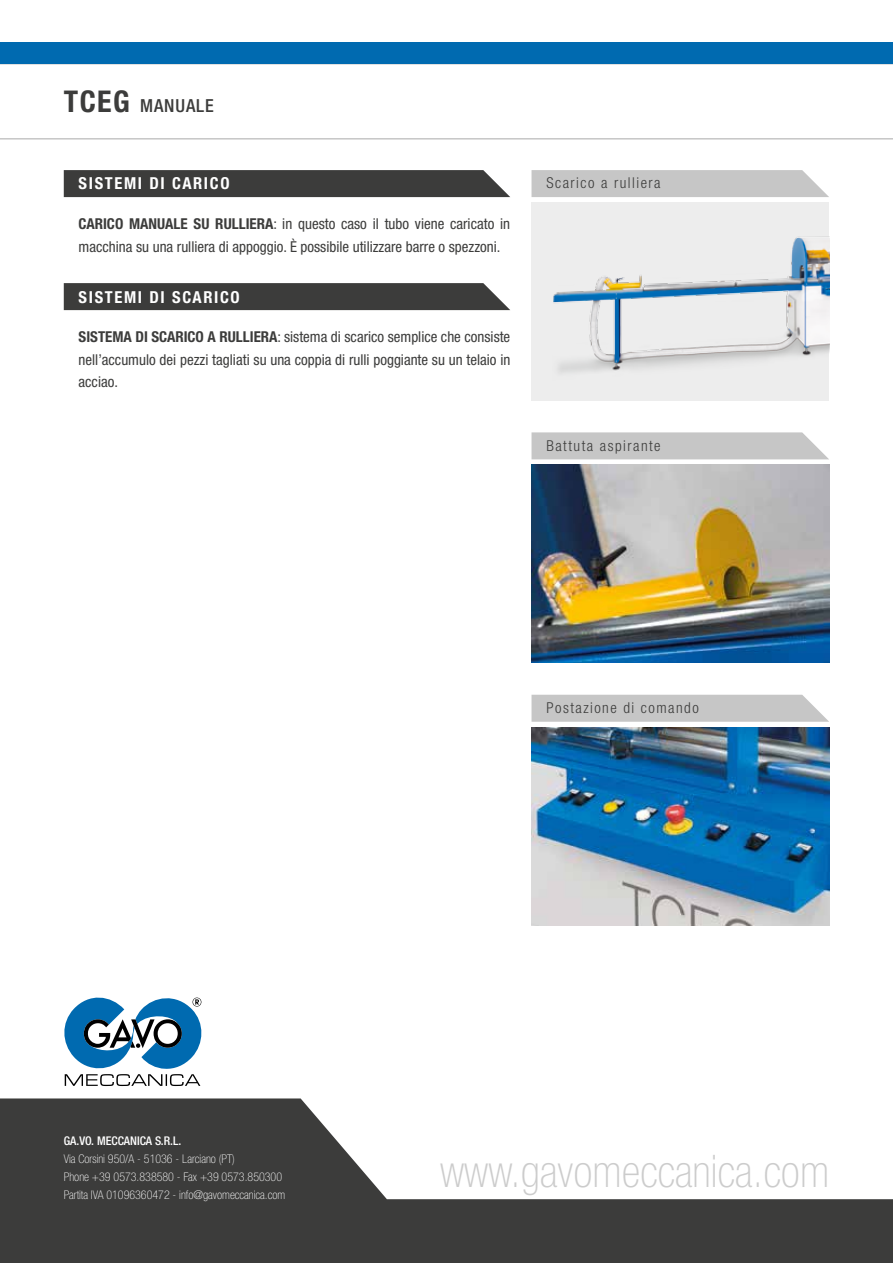
<style>
.page{position:relative;width:893px;height:1263px;background:#fff}
.page>*{position:absolute;margin:0;border:0;box-sizing:border-box;transform-origin:0 0}
.t1{font:100 condensed 45px "Helvetica Neue LT Std";color:#ccc}
.t2{font:500 condensed 18px "Helvetica Neue LT Std";letter-spacing:.05em;color:#3c3c3b}
.t3{font:700 condensed 16.5px "Helvetica Neue LT Std";letter-spacing:.1em;color:#fff}
.t4{font:condensed 15px/22.5px "Helvetica Neue LT Std";color:#3c3c3b}
.t5{font:300 condensed 15px "Helvetica Neue LT Std";letter-spacing:.1em;color:#3c3c3b}
.t6{font:100 condensed 12px/18px "Helvetica Neue LT Std";color:#fff}
.t7{font:500 condensed 12px "Helvetica Neue LT Std";color:#fff}
.s1{font-weight:700;font-size:30px}
.s2{font-weight:700}
</style>
<div class="page">
<svg style="left:0;top:1098px;width:893px;height:165px;fill:#3c3c3b"></svg>
<svg style="left:0;top:64px;width:893px;height:76px"></svg>
<div style="left:0;top:43px;width:893px;height:21px;background:#006ab0"></div>
<svg style="left:64px;top:997px;width:138px;height:89px"></svg>
<div style="left:531px;top:170px;width:298px;height:27px;background:#c6c6c6"></div>
<div style="left:531px;top:202px;width:298px;height:198px;background:#ededed"></div>
<img style="left:553px;top:236px;width:276px;height:137px">
<svg style="left:531px;top:432px;width:298px;height:27px;background:#c9c9c9"></svg>
<svg style="left:531px;top:695px;width:298px;height:27px;background:#c9c9c9"></svg>
<img style="left:531px;top:727px;width:298px;height:198px">
<img style="left:531px;top:465px;width:298px;height:198px">
<div style="left:64px;top:170px;width:446px;height:27px;background:#3c3c3b"></div>
<div style="left:64px;top:283px;width:446px;height:27px;background:#3c3c3b"></div>
<p class="t2" style="left:64px;top:95px;width:152px"><span class="s1">TCEG</span> MANUALE</p>
<p class="t3" style="left:79px;top:174px;width:152px">SISTEMI DI CARICO</p>
<p class="t5" style="left:546px;top:174px;width:116px">Scarico a rulliera</p>
<p class="t4" style="left:79px;top:212px;width:433px"><span class="s2">CARICO MANUALE SU RULLIERA</span>: in questo caso il tubo viene caricato in macchina su una rulliera di appoggio. È possibile utilizzare barre o spezzoni.</p>
<p class="t3" style="left:79px;top:287px;width:163px">SISTEMI DI SCARICO</p>
<p class="t4" style="left:79px;top:325px;width:433px;text-align:justify"><span class="s2">SISTEMA DI SCARICO A RULLIERA</span>: sistema di scarico semplice che consiste nell’accumulo dei pezzi tagliati su una coppia di rulli poggiante su un telaio in acciao.</p>
<p class="t5" style="left:546px;top:437px;width:116px">Battuta aspirante</p>
<p class="t5" style="left:546px;top:699px;width:154px">Postazione di comando</p>
<p class="t7" style="left:64px;top:1134px;width:119px">GA.VO. MECCANICA S.R.L.</p>
<p class="t6" style="left:64px;top:1150px;width:223px">Via Corsini 950/A - 51036 - Larciano (PT)<br>Phone +39 0573.838580 - Fax +39 0573.850300<br>Partita IVA 01096360472 - info@gavomeccanica.com</p>
<h1 class="t1" style="left:440px;top:1145px;width:391px">www.gavomeccanica.com</h1>
</div>
